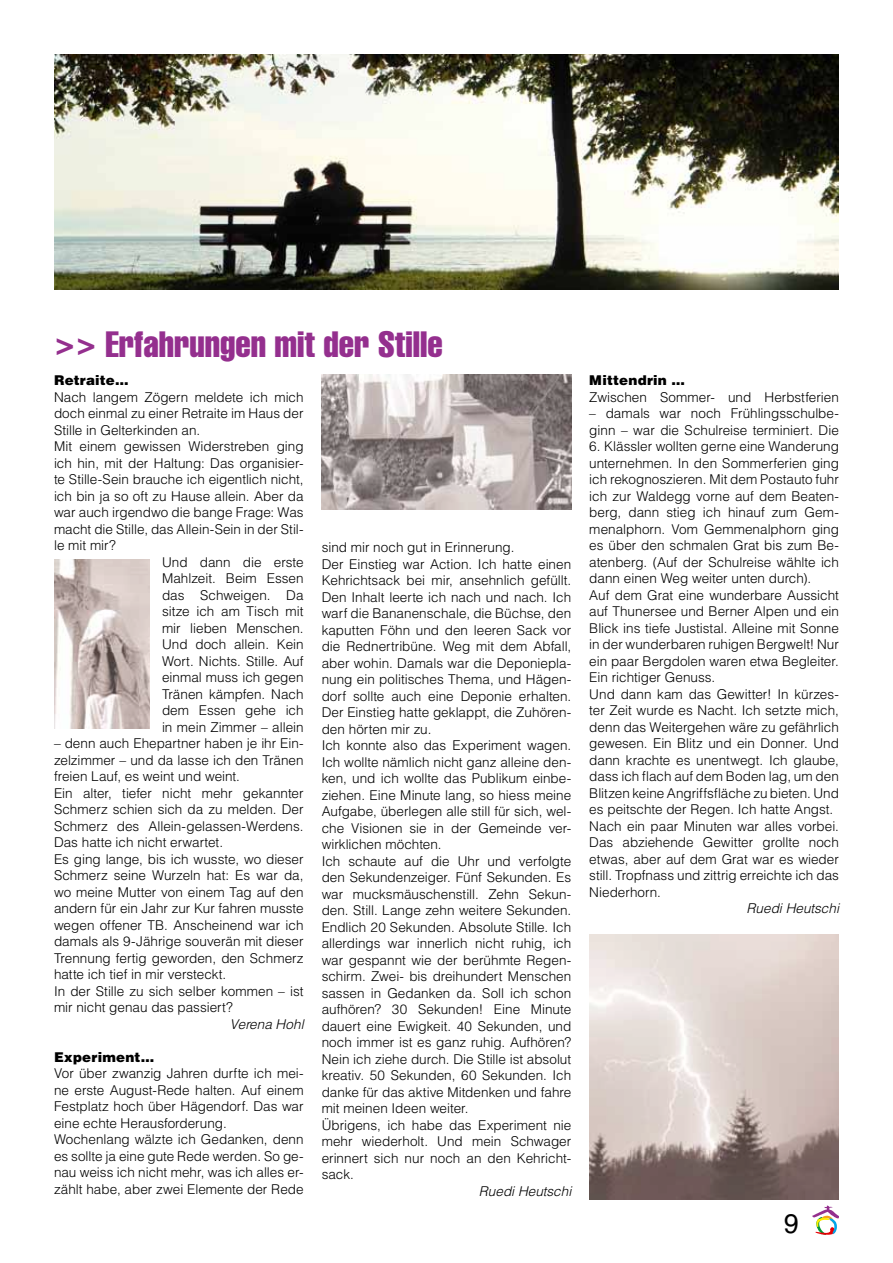
<style>
.page{position:relative;width:893px;height:1263px;background:#fff}
.page>*{position:absolute;margin:0;border:0;box-sizing:border-box;transform-origin:0 0}
.t1{font:extra-condensed 36px "Helvetica";color:#942f8e}
.t2{font:27px "Helvetica";color:#000}
.t3{font:300 13.5px/16.5px "Helvetica";color:#000}
.t4{font:italic 300 13.5px "Helvetica";color:#000}
.t5{font:900 13.5px "Helvetica";letter-spacing:.015em;color:#000}
.s1{font-weight:900}
</style>
<div class="page">
<svg style="left:812px;top:1205px;width:27px;height:30px"></svg>
<img style="left:589px;top:934px;width:250px;height:265px">
<img style="left:54px;top:560px;width:95px;height:168px">
<img style="left:322px;top:374px;width:249px;height:136px">
<img style="left:55px;top:54px;width:784px;height:235px">
<p class="t1" style="left:54px;top:321px;width:390px">&gt;&gt; Erfahrungen mit der Stille</p>
<p class="t5" style="left:54px;top:371px;width:76px">Retraite…</p>
<p class="t3" style="left:54px;top:388px;width:251px">Nach langem Zögern meldete ich mich</p>
<p class="t3" style="left:54px;top:405px;width:251px">doch einmal zu einer Retraite im Haus der</p>
<p class="t3" style="left:54px;top:421px;width:148px">Stille in Gelterkinden an.</p>
<p class="t3" style="left:54px;top:438px;width:251px">Mit einem gewissen Widerstreben ging</p>
<p class="t3" style="left:54px;top:454px;width:251px">ich hin, mit der Haltung: Das organisier-</p>
<p class="t3" style="left:54px;top:471px;width:251px">te Stille-Sein brauche ich eigentlich nicht,</p>
<p class="t3" style="left:54px;top:487px;width:251px">ich bin ja so oft zu Hause allein. Aber da</p>
<p class="t3" style="left:54px;top:504px;width:251px">war auch irgendwo die bange Frage: Was</p>
<p class="t3" style="left:54px;top:520px;width:251px">macht die Stille, das Allein-Sein in der Stil-</p>
<p class="t3" style="left:54px;top:537px;width:63px">le mit mir?</p>
<p class="t3" style="left:162px;top:553px;width:143px">Und dann die erste</p>
<p class="t3" style="left:162px;top:570px;width:143px">Mahlzeit. Beim Essen</p>
<p class="t3" style="left:162px;top:586px;width:143px">das Schweigen. Da</p>
<p class="t3" style="left:162px;top:603px;width:143px">sitze ich am Tisch mit</p>
<p class="t3" style="left:162px;top:619px;width:143px">mir lieben Menschen.</p>
<p class="t3" style="left:162px;top:636px;width:143px">Und doch allein. Kein</p>
<p class="t3" style="left:162px;top:652px;width:143px">Wort. Nichts. Stille. Auf</p>
<p class="t3" style="left:162px;top:669px;width:143px">einmal muss ich gegen</p>
<p class="t3" style="left:162px;top:685px;width:143px">Tränen kämpfen. Nach</p>
<p class="t3" style="left:162px;top:702px;width:143px">dem Essen gehe ich</p>
<p class="t3" style="left:162px;top:718px;width:143px">in mein Zimmer – allein</p>
<p class="t3" style="left:54px;top:735px;width:251px">– denn auch Ehepartner haben je ihr Ein-</p>
<p class="t3" style="left:54px;top:751px;width:251px">zelzimmer – und da lasse ich den Tränen</p>
<p class="t3" style="left:54px;top:768px;width:188px">freien Lauf, es weint und weint.</p>
<p class="t3" style="left:54px;top:784px;width:251px">Ein alter, tiefer nicht mehr gekannter</p>
<p class="t3" style="left:54px;top:801px;width:251px">Schmerz schien sich da zu melden. Der</p>
<p class="t3" style="left:54px;top:817px;width:251px">Schmerz des Allein-gelassen-Werdens.</p>
<p class="t3" style="left:54px;top:834px;width:171px">Das hatte ich nicht erwartet.</p>
<p class="t3" style="left:54px;top:850px;width:251px">Es ging lange, bis ich wusste, wo dieser</p>
<p class="t3" style="left:54px;top:867px;width:251px">Schmerz seine Wurzeln hat: Es war da,</p>
<p class="t3" style="left:54px;top:883px;width:251px">wo meine Mutter von einem Tag auf den</p>
<p class="t3" style="left:54px;top:900px;width:251px">andern für ein Jahr zur Kur fahren musste</p>
<p class="t3" style="left:54px;top:916px;width:251px">wegen offener TB. Anscheinend war ich</p>
<p class="t3" style="left:54px;top:933px;width:251px">damals als 9-Jährige souverän mit dieser</p>
<p class="t3" style="left:54px;top:949px;width:251px">Trennung fertig geworden, den Schmerz</p>
<p class="t3" style="left:54px;top:966px;width:174px">hatte ich tief in mir versteckt.</p>
<p class="t3" style="left:54px;top:982px;width:251px">In der Stille zu sich selber kommen – ist</p>
<p class="t3" style="left:54px;top:999px;width:180px">mir nicht genau das passiert?</p>
<p class="t4" style="left:230px;top:1015px;width:75px">Verena Hohl</p>
<p class="t3" style="left:54px;top:1048px;width:251px"><span class="s1">Experiment…<br></span>Vor über zwanzig Jahren durfte ich mei&shy;ne erste August-Rede halten. Auf einem Festplatz hoch über Hägendorf. Das war eine echte Herausforderung.<br>Wochenlang wälzte ich Gedanken, denn es sollte ja eine gute Rede werden. So ge&shy;nau weiss ich nicht mehr, was ich alles er&shy;zählt habe, aber zwei Elemente der Rede</p>
<p class="t3" style="left:322px;top:539px;width:194px">sind mir noch gut in Erinnerung.</p>
<p class="t3" style="left:322px;top:555px;width:251px">Der Einstieg war Action. Ich hatte einen</p>
<p class="t3" style="left:322px;top:572px;width:251px">Kehrichtsack bei mir, ansehnlich gefüllt.</p>
<p class="t3" style="left:322px;top:588px;width:251px">Den Inhalt leerte ich nach und nach. Ich</p>
<p class="t3" style="left:322px;top:605px;width:251px">warf die Bananenschale, die Büchse, den</p>
<p class="t3" style="left:322px;top:621px;width:251px">kaputten Föhn und den leeren Sack vor</p>
<p class="t3" style="left:322px;top:638px;width:251px">die Rednertribüne. Weg mit dem Abfall,</p>
<p class="t3" style="left:322px;top:654px;width:251px">aber wohin. Damals war die Deponiepla-</p>
<p class="t3" style="left:322px;top:671px;width:251px">nung ein politisches Thema, und Hägen-</p>
<p class="t3" style="left:322px;top:687px;width:251px">dorf sollte auch eine Deponie erhalten.</p>
<p class="t3" style="left:322px;top:704px;width:251px">Der Einstieg hatte geklappt, die Zuhören-</p>
<p class="t3" style="left:322px;top:720px;width:111px">den hörten mir zu.</p>
<p class="t3" style="left:322px;top:737px;width:251px">Ich konnte also das Experiment wagen.</p>
<p class="t3" style="left:322px;top:753px;width:251px">Ich wollte nämlich nicht ganz alleine den-</p>
<p class="t3" style="left:322px;top:770px;width:251px">ken, und ich wollte das Publikum einbe-</p>
<p class="t3" style="left:322px;top:786px;width:251px">ziehen. Eine Minute lang, so hiess meine</p>
<p class="t3" style="left:322px;top:803px;width:251px">Aufgabe, überlegen alle still für sich, wel-</p>
<p class="t3" style="left:322px;top:819px;width:251px">che Visionen sie in der Gemeinde ver-</p>
<p class="t3" style="left:322px;top:836px;width:122px">wirklichen möchten.</p>
<p class="t3" style="left:322px;top:852px;width:251px">Ich schaute auf die Uhr und verfolgte</p>
<p class="t3" style="left:322px;top:869px;width:251px">den Sekundenzeiger. Fünf Sekunden. Es</p>
<p class="t3" style="left:322px;top:885px;width:251px">war mucksmäuschenstill. Zehn Sekun-</p>
<p class="t3" style="left:322px;top:902px;width:251px">den. Still. Lange zehn weitere Sekunden.</p>
<p class="t3" style="left:322px;top:918px;width:251px">Endlich 20 Sekunden. Absolute Stille. Ich</p>
<p class="t3" style="left:322px;top:935px;width:251px">allerdings war innerlich nicht ruhig, ich</p>
<p class="t3" style="left:322px;top:951px;width:251px">war gespannt wie der berühmte Regen-</p>
<p class="t3" style="left:322px;top:968px;width:251px">schirm. Zwei- bis dreihundert Menschen</p>
<p class="t3" style="left:322px;top:984px;width:251px">sassen in Gedanken da. Soll ich schon</p>
<p class="t3" style="left:322px;top:1001px;width:251px">aufhören? 30 Sekunden! Eine Minute</p>
<p class="t3" style="left:322px;top:1017px;width:251px">dauert eine Ewigkeit. 40 Sekunden, und</p>
<p class="t3" style="left:322px;top:1034px;width:251px">noch immer ist es ganz ruhig. Aufhören?</p>
<p class="t3" style="left:322px;top:1050px;width:251px">Nein ich ziehe durch. Die Stille ist absolut</p>
<p class="t3" style="left:322px;top:1067px;width:251px">kreativ. 50 Sekunden, 60 Sekunden. Ich</p>
<p class="t3" style="left:322px;top:1083px;width:251px">danke für das aktive Mitdenken und fahre</p>
<p class="t3" style="left:322px;top:1100px;width:148px">mit meinen Ideen weiter.</p>
<p class="t3" style="left:322px;top:1116px;width:251px">Übrigens, ich habe das Experiment nie</p>
<p class="t3" style="left:322px;top:1133px;width:251px">mehr wiederholt. Und mein Schwager</p>
<p class="t3" style="left:322px;top:1149px;width:251px">erinnert sich nur noch an den Kehricht-</p>
<p class="t3" style="left:322px;top:1166px;width:34px">sack.</p>
<p class="t4" style="left:479px;top:1183px;width:94px">Ruedi Heutschi</p>
<p class="t3" style="left:589px;top:372px;width:251px"><span class="s1">Mittendrin …<br></span>Zwischen Sommer- und Herbstferien</p>
<p class="t3" style="left:589px;top:405px;width:251px">– damals war noch Frühlingsschulbe&shy;ginn – war die Schulreise terminiert. Die</p>
<p class="t3" style="left:589px;top:438px;width:251px">6. Klässler wollten gerne eine Wanderung</p>
<p class="t3" style="left:589px;top:454px;width:251px">unternehmen. In den Sommerferien ging</p>
<p class="t3" style="left:589px;top:471px;width:251px">ich rekognoszieren. Mit dem Postauto fuhr</p>
<p class="t3" style="left:589px;top:487px;width:251px">ich zur Waldegg vorne auf dem Beaten-</p>
<p class="t3" style="left:589px;top:504px;width:251px">berg, dann stieg ich hinauf zum Gem-</p>
<p class="t3" style="left:589px;top:520px;width:251px">menalphorn. Vom Gemmenalphorn ging</p>
<p class="t3" style="left:589px;top:537px;width:251px">es über den schmalen Grat bis zum Be-</p>
<p class="t3" style="left:589px;top:553px;width:251px">atenberg. (Auf der Schulreise wählte ich</p>
<p class="t3" style="left:589px;top:570px;width:223px">dann einen Weg weiter unten durch).</p>
<p class="t3" style="left:589px;top:586px;width:251px">Auf dem Grat eine wunderbare Aussicht</p>
<p class="t3" style="left:589px;top:603px;width:251px">auf Thunersee und Berner Alpen und ein</p>
<p class="t3" style="left:589px;top:619px;width:251px">Blick ins tiefe Justistal. Alleine mit Sonne</p>
<p class="t3" style="left:589px;top:636px;width:251px">in der wunderbaren ruhigen Bergwelt! Nur</p>
<p class="t3" style="left:589px;top:652px;width:251px">ein paar Bergdolen waren etwa Begleiter.</p>
<p class="t3" style="left:589px;top:669px;width:128px">Ein richtiger Genuss.</p>
<p class="t3" style="left:589px;top:685px;width:251px">Und dann kam das Gewitter! In kürzes-</p>
<p class="t3" style="left:589px;top:702px;width:251px">ter Zeit wurde es Nacht. Ich setzte mich,</p>
<p class="t3" style="left:589px;top:718px;width:251px">denn das Weitergehen wäre zu gefährlich</p>
<p class="t3" style="left:589px;top:735px;width:251px">gewesen. Ein Blitz und ein Donner. Und</p>
<p class="t3" style="left:589px;top:751px;width:251px">dann krachte es unentwegt. Ich glaube,</p>
<p class="t3" style="left:589px;top:768px;width:251px">dass ich flach auf dem Boden lag, um den</p>
<p class="t3" style="left:589px;top:784px;width:251px">Blitzen keine Angriffsfläche zu bieten. Und</p>
<p class="t3" style="left:589px;top:801px;width:245px">es peitschte der Regen. Ich hatte Angst.</p>
<p class="t3" style="left:589px;top:817px;width:251px">Nach ein paar Minuten war alles vorbei.</p>
<p class="t3" style="left:589px;top:834px;width:251px">Das abziehende Gewitter grollte noch</p>
<p class="t3" style="left:589px;top:850px;width:251px">etwas, aber auf dem Grat war es wieder</p>
<p class="t3" style="left:589px;top:867px;width:251px">still. Tropfnass und zittrig erreichte ich das</p>
<p class="t3" style="left:589px;top:883px;width:73px">Niederhorn.</p>
<p class="t4" style="left:746px;top:900px;width:94px">Ruedi Heutschi</p>
<p class="t2" style="left:784px;top:1208px;width:17px">9</p>
</div>
